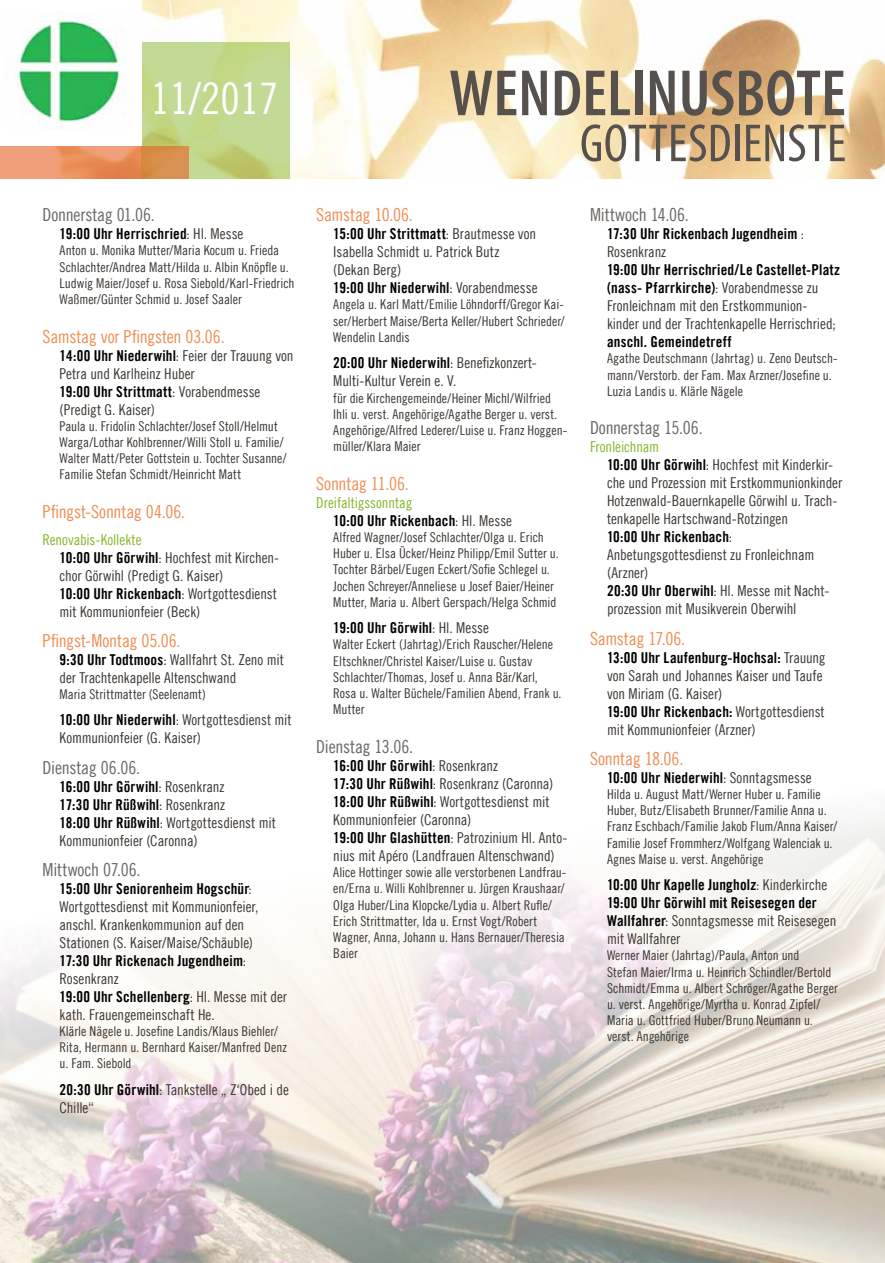
<style>
.page{position:relative;width:885px;height:1263px;background:#fff}
.page>*{position:absolute;margin:0;border:0;box-sizing:border-box;transform-origin:0 0}
.t1{font:600 condensed 66px "Myriad Pro";color:#57514d}
.t2{font:condensed 54px "Myriad Pro";letter-spacing:.005em;color:#57514d}
.t3{font:43.5px "Trade Gothic LT Com Cn 18";color:#fff}
.t4{font:18px "Trade Gothic LT Com Cn 18";letter-spacing:-.01em;color:#ef8e56}
.t5{font:18px "Trade Gothic LT Com Cn 18";letter-spacing:-.01em;color:#6b6764}
.t6{font:15px/18px "Trade Gothic LT Com Cn 18";letter-spacing:-.005em;color:#3d3732}
.t7{font:15px/18px "Trade Gothic LT Com Bd Cn 20";letter-spacing:.01em;color:#000}
.t8{font:15px "Trade Gothic LT Com Cn 18";letter-spacing:-.005em;color:#87b62d}
.t9{font:13.5px/16.2px "Trade Gothic LT Com Cn 18";color:#3d3732}
.s1{font-family:"Trade Gothic LT Com Cn 18";color:#3d3732}
.s2{font-family:"Trade Gothic LT Com Bd Cn 20";color:#000}
.s3{color:#87b62d}
</style>
<div class="page">
<img style="left:0;top:819px;width:884px;height:444px">
<img style="left:142px;top:0;width:742px;height:179px">
<svg style="left:142px;top:43px;width:147px;height:136px;background:#c1d68b"></svg>
<svg style="left:0;top:146px;width:189px;height:33px;background:#e69361"></svg>
<img style="left:15px;top:15px;width:110px;height:114px">
<h3 class="t3" style="left:150px;top:73px;width:129px">11/2017</h3>
<h3 class="t5" style="left:43px;top:204px;width:114px">Donnerstag 01.06.</h3>
<p class="t7" style="left:60px;top:225px;width:185px">19:00 Uhr Herrischried<span class="s1">: Hl. Messe</span></p>
<p class="t9" style="left:60px;top:242px;width:236px">Anton u. Monika Mutter/Maria Kocum u. Frieda Schlachter/Andrea Matt/Hilda u. Albin Knöpfle u.<br>Ludwig Maier/Josef u. Rosa Siebold/Karl-Friedrich Waßmer/Günter Schmid u. Josef Saaler</p>
<h3 class="t4" style="left:43px;top:326px;width:184px">Samstag vor Pfingsten 03.06.</h3>
<p class="t6" style="left:60px;top:346px;width:235px"><span class="s2">14:00 Uhr Niederwihl</span>: Feier der Trauung von<br>Petra und Karlheinz Huber</p>
<p class="t7" style="left:60px;top:382px;width:202px">19:00 Uhr Strittmatt<span class="s1">: Vorabendmesse</span></p>
<p class="t6" style="left:60px;top:400px;width:97px">(Predigt G. Kaiser)</p>
<p class="t9" style="left:60px;top:418px;width:228px">Paula u. Fridolin Schlachter/Josef Stoll/Helmut Warga/Lothar Kohlbrenner/Willi Stoll u. Familie/ Walter Matt/Peter Gottstein u. Tochter Susanne/ Familie Stefan Schmidt/Heinricht Matt</p>
<h3 class="t4" style="left:43px;top:501px;width:144px">Pfingst-Sonntag 04.06.</h3>
<p class="t6" style="left:60px;top:530px;width:221px;text-indent:-17px"><span class="s3">Renovabis-Kollekte<br></span><span class="s2">10:00 Uhr Görwihl</span>: Hochfest mit Kirchen&shy;chor Görwihl (Predigt G. Kaiser)</p>
<p class="t7" style="left:60px;top:584px;width:219px">10:00 Uhr Rickenbach<span class="s1">: Wortgottesdienst</span></p>
<p class="t6" style="left:60px;top:602px;width:142px">mit Kommunionfeier (Beck)</p>
<h3 class="t4" style="left:43px;top:630px;width:139px">Pfingst-Montag 05.06.</h3>
<p class="t6" style="left:60px;top:650px;width:226px"><span class="s2">9:30 Uhr Todtmoos</span>: Wallfahrt St. Zeno mit der Trachtenkapelle Altenschwand</p>
<p class="t9" style="left:60px;top:686px;width:148px">Maria Strittmatter (Seelenamt)</p>
<p class="t6" style="left:60px;top:711px;width:234px"><span class="s2">10:00 Uhr Niederwihl</span>: Wortgottesdienst mit<br>Kommunionfeier (G. Kaiser)</p>
<h3 class="t5" style="left:43px;top:756px;width:99px">Dienstag 06.06.</h3>
<p class="t7" style="left:60px;top:777px;width:167px">16:00 Uhr Görwihl<span class="s1">: Rosenkranz<br></span>17:30 Uhr Rüßwihl<span class="s1">: Rosenkranz</span></p>
<p class="t6" style="left:60px;top:813px;width:218px"><span class="s2">18:00 Uhr Rüßwihl</span>: Wortgottesdienst mit<br>Kommunionfeier (Caronna)</p>
<h3 class="t5" style="left:43px;top:858px;width:99px">Mittwoch 07.06.</h3>
<p class="t7" style="left:60px;top:879px;width:194px">15:00 Uhr Seniorenheim Hogschür<span class="s1">:</span></p>
<p class="t6" style="left:60px;top:897px;width:200px">Wortgottesdienst mit Kommunionfeier, anschl. Krankenkommunion auf den<br>Stationen (S. Kaiser/Maise/Schäuble)</p>
<p class="t7" style="left:60px;top:951px;width:188px">17:30 Uhr Rickenach Jugendheim<span class="s1">:</span></p>
<p class="t6" style="left:60px;top:969px;width:61px">Rosenkranz</p>
<p class="t7" style="left:60px;top:987px;width:229px">19:00 Uhr Schellenberg<span class="s1">: Hl. Messe mit der</span></p>
<p class="t6" style="left:60px;top:1005px;width:157px">kath. Frauengemeinschaft He.</p>
<p class="t9" style="left:60px;top:1023px;width:229px">Klärle Nägele u. Josefine Landis/Klaus Biehler/<br>Rita, Hermann u. Bernhard Kaiser/Manfred Denz u. Fam. Siebold</p>
<p class="t6" style="left:60px;top:1080px;width:231px"><span class="s2">20:30 Uhr Görwihl</span>: Tankstelle „ Z‘Obed i de<br>Chille“</p>
<h1 class="t1" style="left:449px;top:53px;width:398px">WENDELINUSBOTE</h1>
<h2 class="t2" style="left:579px;top:111px;width:268px">GOTTESDIENSTE</h2>
<h3 class="t4" style="left:316px;top:204px;width:98px">Samstag 10.06.</h3>
<p class="t7" style="left:333px;top:225px;width:204px">15:00 Uhr Strittmatt<span class="s1">: Brautmesse von</span></p>
<p class="t6" style="left:333px;top:243px;width:167px">Isabella Schmidt u. Patrick Butz (Dekan Berg)</p>
<p class="t7" style="left:333px;top:279px;width:206px">19:00 Uhr Niederwihl<span class="s1">: Vorabendmesse</span></p>
<p class="t9" style="left:333px;top:296px;width:233px;text-align:justify">Angela u. Karl Matt/Emilie Löhndorff/Gregor Kai&shy;ser/Herbert Maise/Berta Keller/Hubert Schrieder/ Wendelin Landis</p>
<p class="t7" style="left:333px;top:354px;width:205px">20:00 Uhr Niederwihl<span class="s1">: Benefizkonzert-</span></p>
<p class="t6" style="left:333px;top:372px;width:125px">Multi-Kultur Verein e. V.</p>
<p class="t9" style="left:333px;top:389px;width:235px">für die Kirchengemeinde/Heiner Michl/Wilfried Ihli u. verst. Angehörige/Agathe Berger u. verst.<br>Angehörige/Alfred Lederer/Luise u. Franz Hoggen&shy;müller/Klara Maier</p>
<h3 class="t4" style="left:316px;top:473px;width:94px">Sonntag 11.06.</h3>
<p class="t8" style="left:316px;top:493px;width:98px">Dreifaltigssonntag</p>
<p class="t7" style="left:333px;top:511px;width:180px">10:00 Uhr Rickenbach<span class="s1">: Hl. Messe</span></p>
<p class="t9" style="left:333px;top:529px;width:227px">Alfred Wagner/Josef Schlachter/Olga u. Erich Huber u. Elsa Ücker/Heinz Philipp/Emil Sutter u.<br>Tochter Bärbel/Eugen Eckert/Sofie Schlegel u.<br>Jochen Schreyer/Anneliese u Josef Baier/Heiner Mutter, Maria u. Albert Gerspach/Helga Schmid</p>
<p class="t7" style="left:333px;top:619px;width:157px">19:00 Uhr Görwihl<span class="s1">: Hl. Messe</span></p>
<p class="t9" style="left:333px;top:636px;width:230px">Walter Eckert (Jahrtag)/Erich Rauscher/Helene Eltschkner/Christel Kaiser/Luise u. Gustav Schlachter/Thomas, Josef u. Anna Bär/Karl, Rosa u. Walter Büchele/Familien Abend, Frank u.<br>Mutter</p>
<h3 class="t5" style="left:316px;top:736px;width:98px">Dienstag 13.06.</h3>
<p class="t7" style="left:333px;top:756px;width:166px">16:00 Uhr Görwihl<span class="s1">: Rosenkranz</span></p>
<p class="t6" style="left:333px;top:774px;width:236px"><span class="s2">17:30 Uhr Rüßwihl</span>: Rosenkranz (Caronna)<br><span class="s2">18:00 Uhr Rüßwihl</span>: Wortgottesdienst mit Kommunionfeier (Caronna)<br><span class="s2">19:00 Uhr Glashütten</span>: Patrozinium Hl. Anto&shy;nius mit Apéro (Landfrauen Altenschwand)</p>
<p class="t9" style="left:333px;top:864px;width:235px">Alice Hottinger sowie alle verstorbenen Landfrau&shy;en/Erna u. Willi Kohlbrenner u. Jürgen Kraushaar/ Olga Huber/Lina Klopcke/Lydia u. Albert Rufle/ Erich Strittmatter, Ida u. Ernst Vogt/Robert Wagner, Anna, Johann u. Hans Bernauer/Theresia Baier</p>
<h3 class="t5" style="left:590px;top:204px;width:100px">Mittwoch 14.06.</h3>
<p class="t7" style="left:607px;top:225px;width:198px">17:30 Uhr Rickenbach Jugendheim <span class="s1">:</span></p>
<p class="t6" style="left:607px;top:243px;width:61px">Rosenkranz</p>
<p class="t7" style="left:607px;top:261px;width:234px">19:00 Uhr Herrischried/Le Castellet-Platz (nass- Pfarrkirche)<span class="s1">: Vorabendmesse zu</span></p>
<p class="t6" style="left:607px;top:297px;width:230px">Fronleichnam mit den Erstkommunion&shy;kinder und der Trachtenkapelle Herrischried;</p>
<p class="t7" style="left:607px;top:333px;width:126px">anschl. Gemeindetreff</p>
<p class="t9" style="left:607px;top:350px;width:232px">Agathe Deutschmann (Jahrtag) u. Zeno Deutsch&shy;mann/Verstorb. der Fam. Max Arzner/Josefine u.<br>Luzia Landis u. Klärle Nägele</p>
<h3 class="t5" style="left:590px;top:417px;width:114px">Donnerstag 15.06.</h3>
<p class="t6" style="left:607px;top:438px;width:237px;text-indent:-17px"><span class="s3">Fronleichnam<br></span><span class="s2">10:00 Uhr Görwihl</span>: Hochfest mit Kinderkir&shy;che und Prozession mit Erstkommunionkinder Hotzenwald-Bauernkapelle Görwihl u. Trach&shy;tenkapelle Hartschwand-Rotzingen</p>
<p class="t7" style="left:607px;top:528px;width:127px">10:00 Uhr Rickenbach<span class="s1">:</span></p>
<p class="t6" style="left:607px;top:546px;width:224px">Anbetungsgottesdienst zu Fronleichnam (Arzner)<br><span class="s2">20:30 Uhr Oberwihl</span>: Hl. Messe mit Nacht&shy;prozession mit Musikverein Oberwihl</p>
<h3 class="t4" style="left:590px;top:627px;width:97px">Samstag 17.06.</h3>
<p class="t7" style="left:607px;top:648px;width:220px">13:00 Uhr Laufenburg-Hochsal: <span class="s1">Trauung</span></p>
<p class="t6" style="left:607px;top:666px;width:217px">von Sarah und Johannes Kaiser und Taufe von Miriam (G. Kaiser)</p>
<p class="t7" style="left:607px;top:702px;width:219px">19:00 Uhr Rickenbach: <span class="s1">Wortgottesdienst</span></p>
<p class="t6" style="left:607px;top:720px;width:150px">mit Kommunionfeier (Arzner)</p>
<h3 class="t4" style="left:590px;top:748px;width:95px">Sonntag 18.06.</h3>
<p class="t7" style="left:607px;top:768px;width:206px">10:00 Uhr Niederwihl<span class="s1">: Sonntagsmesse</span></p>
<p class="t9" style="left:607px;top:786px;width:231px">Hilda u. August Matt/Werner Huber u. Familie Huber, Butz/Elisabeth Brunner/Familie Anna u.<br>Franz Eschbach/Familie Jakob Flum/Anna Kaiser/ Familie Josef Frommherz/Wolfgang Walenciak u.<br>Agnes Maise u. verst. Angehörige</p>
<p class="t7" style="left:607px;top:876px;width:222px">10:00 Uhr Kapelle Jungholz<span class="s1">: Kinderkirche<br></span>19:00 Uhr Görwihl mit Reisesegen der</p>
<p class="t6" style="left:607px;top:912px;width:231px"><span class="s2">Wallfahrer</span>: Sonntagsmesse mit Reisesegen mit Wallfahrer</p>
<p class="t9" style="left:607px;top:947px;width:232px">Werner Maier (Jahrtag)/Paula, Anton und<br>Stefan Maier/Irma u. Heinrich Schindler/Bertold Schmidt/Emma u. Albert Schröger/Agathe Berger u. verst. Angehörige/Myrtha u. Konrad Zipfel/ Maria u. Gottfried Huber/Bruno Neumann u. verst. Angehörige</p>
</div>
